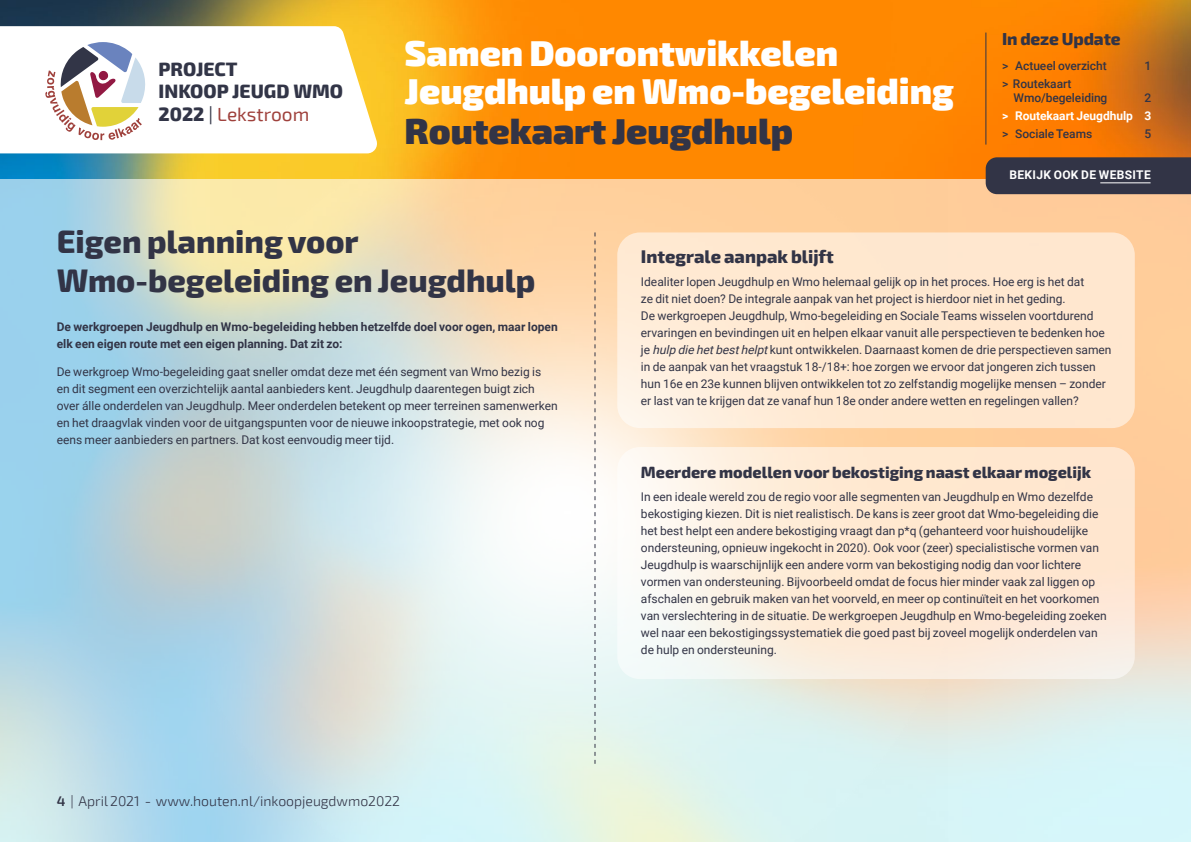
<style>
.page{position:relative;width:1191px;height:842px;background:#fff}
.page>*{position:absolute;margin:0;border:0;box-sizing:border-box;transform-origin:0 0}
.t1{font:900 36px/38px "Exo 2";color:#fff}
.t2{font:900 36px "Exo 2";color:#323446}
.t3{font:800 32px/39px "Exo 2";color:#323446}
.t4{font:800 19px/22.8px "Exo 2";color:#323547}
.t5{font:800 18px "Exo 2";color:#323446}
.t6{font:800 17px "Exo 2";letter-spacing:-.005em;color:#323446}
.t7{font:800 16px "Exo 2";color:#323446}
.t8{font:300 14px "Exo 2";color:#323446}
.t9{font:12px/17px "Roboto";color:#323446}
.t10{font:700 12px/17px "Roboto";color:#323446}
.t11{font:500 12px/14px "Roboto";letter-spacing:-.005em;color:#323446}
.t12{font:700 12px "Roboto";letter-spacing:-.005em;color:#fff}
.t13{font:700 12px "Roboto";letter-spacing:.03em;color:#fff}
.s1{font-weight:400}
.s2{font-weight:400;color:#9f413c}
.s3{font-weight:600}
.s4{font-style:italic}
</style>
<div class="page">
<img style="left:0;top:0;width:1191px;height:179px">
<svg style="left:0;top:26px;width:377px;height:127px"></svg>
<svg style="left:45px;top:42px;width:103px;height:98px"></svg>
<svg style="left:594px;top:232px;width:1px;height:532px"></svg>
<svg style="left:617px;top:447px;width:517px;height:232px;background:#fcecdb"></svg>
<div style="left:985px;top:157px;width:206px;height:37px;background:#323446"></div>
<hr style="left:1100px;top:182px;width:50px;height:1px;background:#fff">
<hr style="left:985px;top:33px;width:1px;height:112px;background:#323446">
<div style="left:617px;top:232px;width:517px;height:196px;background:linear-gradient(to right,#ffedd9,#ffe5cb);border-radius:23px"></div>
<h3 class="t4" style="left:159px;top:58px;width:186px">PROJECT<br>INKOOP JEUGD WMO<br>2022 <span class="s1">|</span> <span class="s2">Lekstroom</span></h3>
<h1 class="t1" style="left:404px;top:35px;width:551px">Samen Doorontwikkelen<br>Jeugdhulp en Wmo-begeleiding</h1>
<h1 class="t2" style="left:404px;top:109px;width:390px">Routekaart Jeugdhulp</h1>
<h3 class="t6" style="left:1002px;top:29px;width:120px">In deze Update</h3>
<p class="t11" style="left:1002px;top:58px;width:106px">&gt; Actueel overzicht</p>
<p class="t11" style="left:1144px;top:58px;width:8px">1</p>
<p class="t11" style="left:1013px;top:76px;width:95px;text-indent:-11px">&gt; Routekaart<br>Wmo/begeleiding</p>
<p class="t11" style="left:1144px;top:90px;width:8px">2</p>
<p class="t12" style="left:1002px;top:107px;width:151px">&gt; Routekaart Jeugdhulp 3</p>
<p class="t11" style="left:1002px;top:126px;width:92px">&gt; Sociale Teams</p>
<p class="t11" style="left:1144px;top:126px;width:8px">5</p>
<p class="t13" style="left:1009px;top:167px;width:143px">BEKIJK OOK DE WEBSITE</p>
<h2 class="t3" style="left:57px;top:223px;width:480px">Eigen planning voor<br>Wmo-begeleiding en Jeugdhulp</h2>
<p class="t10" style="left:57px;top:318px;width:502px">De werkgroepen Jeugdhulp en Wmo-begeleiding hebben hetzelfde doel voor ogen, maar lopen elk een eigen route met een eigen planning. Dat zit zo:</p>
<p class="t9" style="left:57px;top:363px;width:502px">De werkgroep Wmo-begeleiding gaat sneller omdat deze met één segment van Wmo bezig is<br>en dit segment een overzichtelijk aantal aanbieders kent. Jeugdhulp daarentegen buigt zich over álle onderdelen van Jeugdhulp. Meer onderdelen betekent op meer terreinen samenwerken en het draagvlak vinden voor de uitgangspunten voor de nieuwe inkoopstrategie, met ook nog eens meer aanbieders en partners. Dat kost eenvoudig meer tijd.</p>
<p class="t8" style="left:57px;top:793px;width:345px"><span class="s3">4</span> | April 2021 - www.houten.nl/inkoopjeugdwmo2022</p>
<h3 class="t5" style="left:641px;top:245px;width:194px">Integrale aanpak blijft</h3>
<p class="t9" style="left:641px;top:272px;width:472px">Idealiter lopen Jeugdhulp en Wmo helemaal gelijk op in het proces. Hoe erg is het dat<br>ze dit niet doen? De integrale aanpak van het project is hierdoor niet in het geding.<br>De werkgroepen Jeugdhulp, Wmo-begeleiding en Sociale Teams wisselen voortdurend ervaringen en bevindingen uit en helpen elkaar vanuit alle perspectieven te bedenken hoe je <span class="s4">hulp die hetbesthelpt</span>kunt ontwikkelen. Daarnaast komen de drie perspectieven samen in de aanpak van het vraagstuk 18-/18+: hoe zorgen we ervoor dat jongeren zich tussen hun 16e en 23e kunnen blijven ontwikkelen tot zo zelfstandig mogelijke mensen – zonder er last van te krijgen dat ze vanaf hun 18e onder andere wetten en regelingen vallen?</p>
<h3 class="t7" style="left:641px;top:462px;width:451px">Meerdere modellen voor bekostiging naast elkaar mogelijk</h3>
<p class="t9" style="left:641px;top:487px;width:467px">In een ideale wereld zou de regio voor alle segmenten van Jeugdhulp en Wmo dezelfde bekostiging kiezen. Dit is niet realistisch. De kans is zeer groot dat Wmo-begeleiding die het best helpt een andere bekostiging vraagt dan p*q (gehanteerd voor huishoudelijke ondersteuning, opnieuw ingekocht in 2020). Ook voor (zeer) specialistische vormen van Jeugdhulp is waarschijnlijk een andere vorm van bekostiging nodig dan voor lichtere vormen van ondersteuning. Bijvoorbeeld omdat de focus hier minder vaak zal liggen op afschalen en gebruik maken van het voorveld, en meer op continuïteit en het voorkomen van verslechtering in de situatie. De werkgroepen Jeugdhulp en Wmo-begeleiding zoeken wel naar een bekostigingssystematiek die goed past bij zoveel mogelijk onderdelen van de hulp en ondersteuning.</p>
</div>
